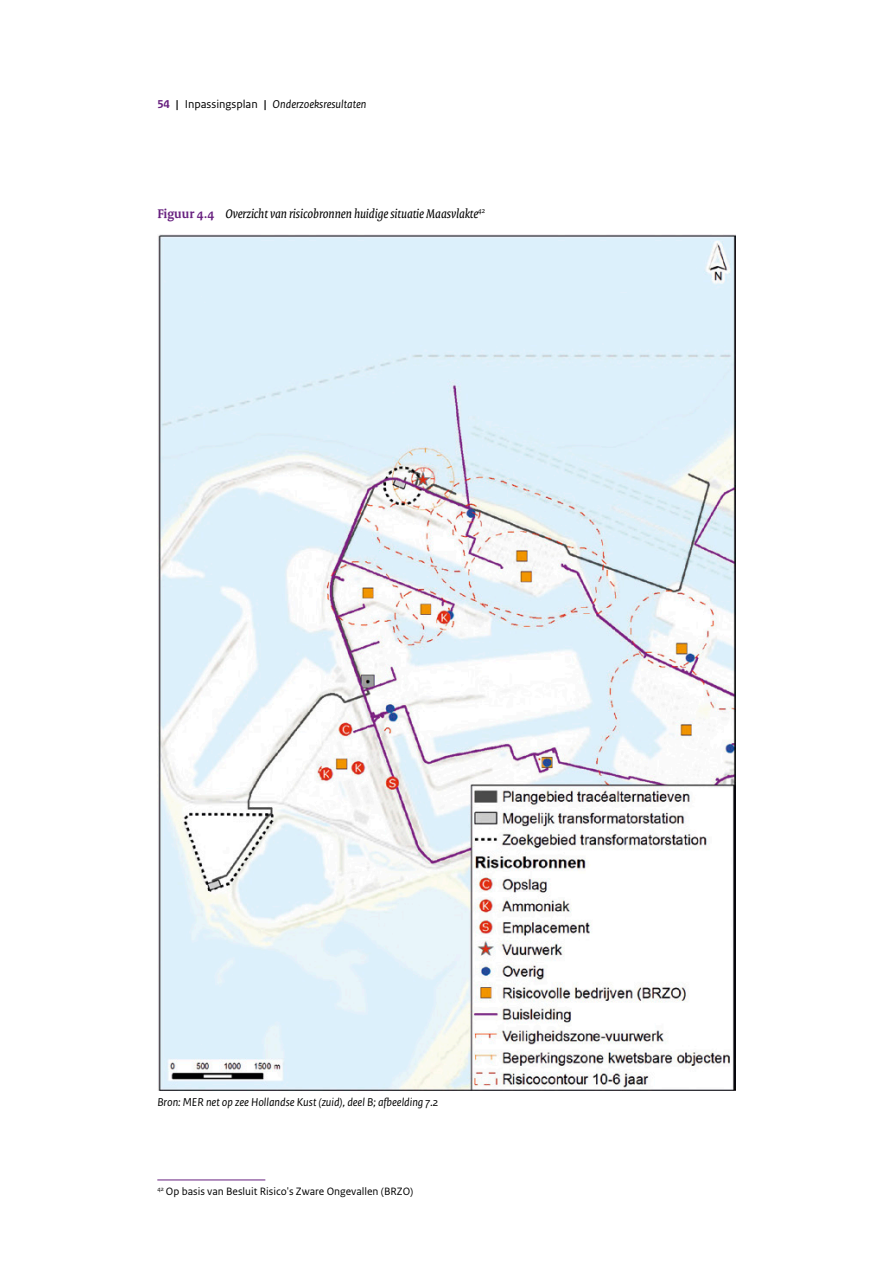
<style>
.page{position:relative;width:893px;height:1263px;background:#fff}
.page>*{position:absolute;margin:0;border:0;box-sizing:border-box;transform-origin:0 0}
.Figuur_titel{font:italic 13.5px "Rijksoverheid Serif";color:#000}
.Fotobijschrift{font:italic 12px "Rijksoverheid Sans Text";color:#000}
.Broodtekst_Serif{font:italic 12px "Rijksoverheid Sans Text";color:#000}
._14_RO_Voetnoot{font:11.25px "Rijksoverheid Sans Text";color:#000}
.s1{font-weight:700;font-style:normal;color:#67207f}
.s2{font-weight:700;font-style:normal}
.s3{font-style:normal}
</style>
<div class="page">
<hr style="left:157px;top:1179px;width:108px;height:1px;background:#67207f">
<img style="left:158px;top:235px;width:578px;height:855px">
<p class="Broodtekst_Serif" style="left:157px;top:97px;width:211px"><span class="s1">54</span> <span class="s2">|</span> <span class="s3">Inpassingsplan</span> <span class="s2">|</span> Onderzoeksresultaten</p>
<p class="Figuur_titel" style="left:157px;top:205px;width:329px"><span class="s1">Figuur 4.4</span> Overzicht van risicobronnen huidige situatie Maasvlakte<sup>42</sup></p>
<p class="Fotobijschrift" style="left:157px;top:1095px;width:282px">Bron: MER net op zee Hollandse Kust (zuid), deel B; afbeelding 7.2</p>
<p class="_14_RO_Voetnoot" style="left:157px;top:1185px;width:258px"><sup>42</sup> Op basis van Besluit Risico's Zware Ongevallen (BRZO)</p>
</div>
